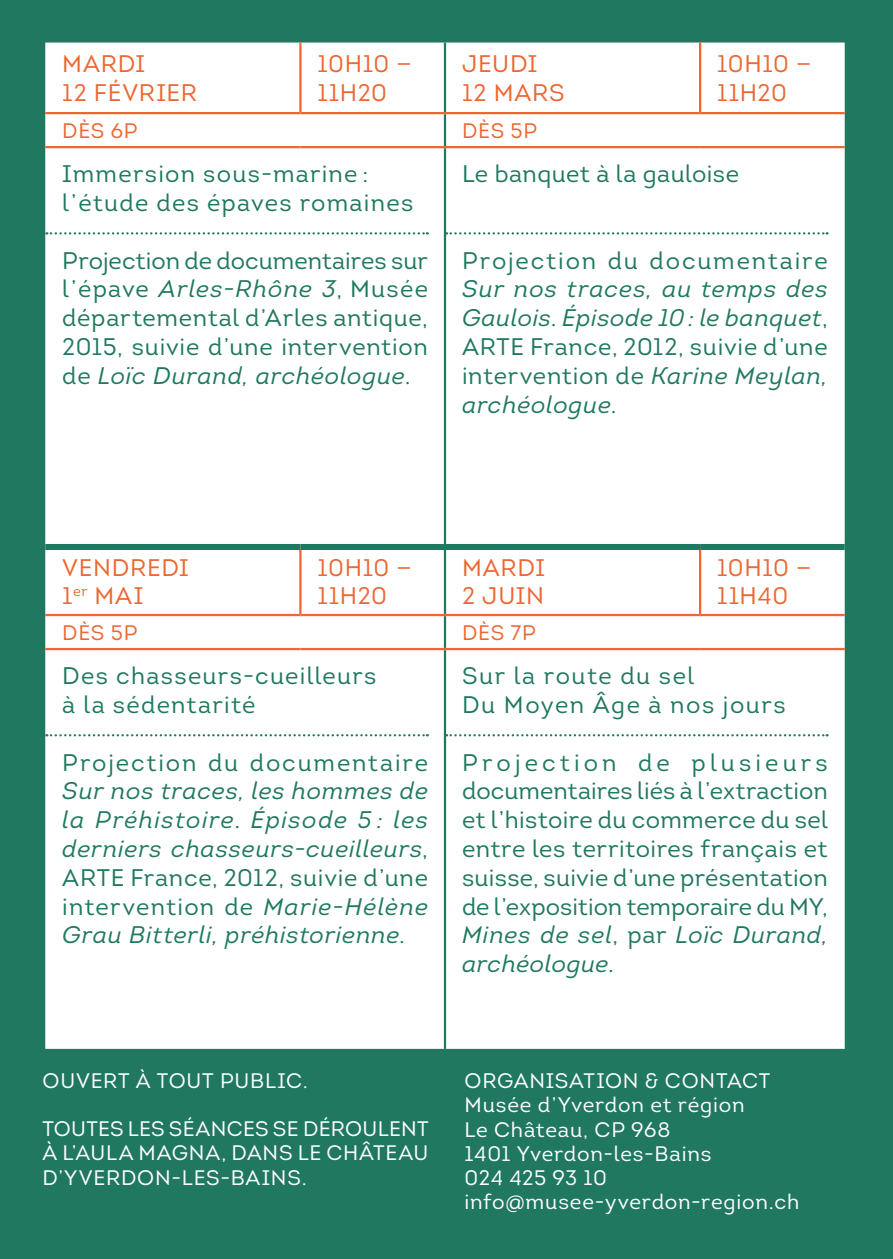
<style>
.page{position:relative;width:893px;height:1259px;background:#207860}
.page>*{position:absolute;margin:0;border:0;box-sizing:border-box;transform-origin:0 0}
.t1{font:24px/28.8px "Intro";letter-spacing:.05em;color:#207860}
.t2{font:italic 24px/28.8px "Intro";letter-spacing:.035em;color:#207860;text-align:justify}
.t3{font:24px/28.8px "Intro";letter-spacing:.025em;color:#ec6731}
.t4{font:24px "Intro";letter-spacing:.075em;color:#207860}
.t5{font:24px "Intro";letter-spacing:.02em;color:#207860}
.t6{font:21px/24px "Intro";letter-spacing:.035em;color:#fff;text-align:justify}
.t7{font:21px "Intro";letter-spacing:.035em;color:#ec6731}
.s1{font-style:italic}
.s2{font-style:normal}
</style>
<div class="page">
<div style="left:45px;top:43px;width:800px;height:1006px;background:#fff"></div>
<hr style="left:444px;top:43px;width:2px;height:69px;background:#207860">
<hr style="left:444px;top:114px;width:2px;height:32px;background:#207860">
<hr style="left:444px;top:148px;width:2px;height:396px;background:#207860">
<div style="left:45px;top:544px;width:255px;height:6px;background:#207860"></div>
<div style="left:300px;top:544px;width:145px;height:6px;background:#207860"></div>
<hr style="left:444px;top:550px;width:2px;height:64px;background:#207860">
<div style="left:445px;top:544px;width:255px;height:6px;background:#207860"></div>
<div style="left:700px;top:544px;width:145px;height:6px;background:#207860"></div>
<hr style="left:444px;top:616px;width:2px;height:32px;background:#207860">
<hr style="left:444px;top:650px;width:2px;height:399px;background:#207860">
<hr style="left:299px;top:43px;width:3px;height:69px;background:#ec6731">
<hr style="left:699px;top:43px;width:2px;height:69px;background:#ec6731">
<hr style="left:45px;top:112px;width:255px;height:2px;background:#ec6731">
<hr style="left:300px;top:112px;width:145px;height:2px;background:#ec6731">
<hr style="left:445px;top:112px;width:255px;height:2px;background:#ec6731">
<hr style="left:700px;top:112px;width:145px;height:2px;background:#ec6731">
<hr style="left:45px;top:146px;width:255px;height:2px;background:#ec6731">
<hr style="left:300px;top:146px;width:145px;height:2px;background:#ec6731">
<hr style="left:445px;top:146px;width:255px;height:2px;background:#ec6731">
<hr style="left:700px;top:146px;width:145px;height:2px;background:#ec6731">
<hr style="left:299px;top:550px;width:3px;height:64px;background:#ec6731">
<hr style="left:699px;top:550px;width:2px;height:64px;background:#ec6731">
<hr style="left:45px;top:614px;width:255px;height:2px;background:#ec6731">
<hr style="left:300px;top:614px;width:145px;height:2px;background:#ec6731">
<hr style="left:445px;top:614px;width:255px;height:2px;background:#ec6731">
<hr style="left:700px;top:614px;width:145px;height:2px;background:#ec6731">
<hr style="left:45px;top:648px;width:255px;height:2px;background:#ec6731">
<hr style="left:300px;top:648px;width:145px;height:2px;background:#ec6731">
<hr style="left:445px;top:648px;width:255px;height:2px;background:#ec6731">
<hr style="left:700px;top:648px;width:145px;height:2px;background:#ec6731">
<svg style="left:46px;top:232px;width:382px;height:2px"></svg>
<svg style="left:446px;top:232px;width:382px;height:2px"></svg>
<svg style="left:46px;top:734px;width:382px;height:2px"></svg>
<svg style="left:446px;top:734px;width:382px;height:2px"></svg>
<p class="t3" style="left:62px;top:50px;width:136px">MARDI<br>12 FÉVRIER</p>
<p class="t3" style="left:317px;top:50px;width:96px">10H10 —<br>11H20</p>
<p class="t3" style="left:462px;top:50px;width:104px">JEUDI<br>12 MARS</p>
<p class="t3" style="left:717px;top:50px;width:96px">10H10 —<br>11H20</p>
<p class="t7" style="left:62px;top:118px;width:77px">DÈS 6P</p>
<p class="t7" style="left:462px;top:118px;width:77px">DÈS 5P</p>
<p class="t1" style="left:62px;top:160px;width:352px">Immersion sous-marine : l’étude des épaves romaines</p>
<p class="t1" style="left:62px;top:246px;width:367px;text-align:justify">Projection de documentaires sur l’épave <span class="s1">Arles-Rhône 3</span>, Musée départemental d’Arles antique, 2015, suivie d’une intervention de <span class="s1">Loïc Durand, archéologue</span>.</p>
<p class="t5" style="left:462px;top:159px;width:278px">Le banquet à la gauloise</p>
<p class="t4" style="left:462px;top:246px;width:367px">Projection du documentaire</p>
<p class="t2" style="left:462px;top:275px;width:367px">Sur nos traces, au temps des Gaulois<span class="s2">.</span> Épisode 10: le banquet<span class="s2">, ARTE France, 2012, suivie d’une intervention de</span> Karine Meylan, archéologue<span class="s2">.</span></p>
<p class="t3" style="left:62px;top:553px;width:128px">VENDREDI<br>1<sup>er</sup> MAI</p>
<p class="t3" style="left:317px;top:553px;width:96px">10H10 —<br>11H20</p>
<p class="t3" style="left:462px;top:553px;width:84px">MARDI<br>2 JUIN</p>
<p class="t3" style="left:717px;top:553px;width:96px">10H10 —<br>11H40</p>
<p class="t7" style="left:62px;top:620px;width:77px">DÈS 5P</p>
<p class="t7" style="left:462px;top:620px;width:75px">DÈS 7P</p>
<p class="t1" style="left:62px;top:661px;width:316px">Des chasseurs-cueilleurs à la sédentarité</p>
<p class="t4" style="left:62px;top:747px;width:367px">Projection du documentaire</p>
<p class="t2" style="left:62px;top:776px;width:367px">Sur nos traces, les hommes de la Préhistoire<span class="s2">.</span> Épisode 5 : les derniers chasseurs-cueilleurs<span class="s2">, ARTE France, 2012, suivie d’une intervention de</span> Marie-Hélène Grau Bitterli, préhistorienne<span class="s2">.</span></p>
<p class="t1" style="left:462px;top:661px;width:325px">Sur la route du sel<br>Du Moyen Âge à nos jours</p>
<p class="t1" style="left:462px;top:748px;width:367px;text-align:justify">Projection de plusieurs documentaires liés à l’extraction et l’histoire du commerce du sel entre les territoires français et suisse, suivie d’une présentation de l’exposition temporaire du MY, <span class="s1">Mines de sel</span>, par <span class="s1">Loïc Durand, archéologue</span>.</p>
<p class="t6" style="left:43px;top:1069px;width:267px">OUVERT À TOUT PUBLIC.</p>
<p class="t6" style="left:43px;top:1117px;width:387px">TOUTES LES SÉANCES SE DÉROULENT À L’AULA MAGNA, DANS LE CHÂTEAU D’YVERDON-LES-BAINS.</p>
<p class="t6" style="left:464px;top:1069px;width:336px;text-align:left">ORGANISATION &amp; CONTACT<br>Musée d’Yverdon et région<br>Le Château, CP 968<br>1401 Yverdon-les-Bains<br>024 425 93 10 info@musee-yverdon-region.ch</p>
</div>
